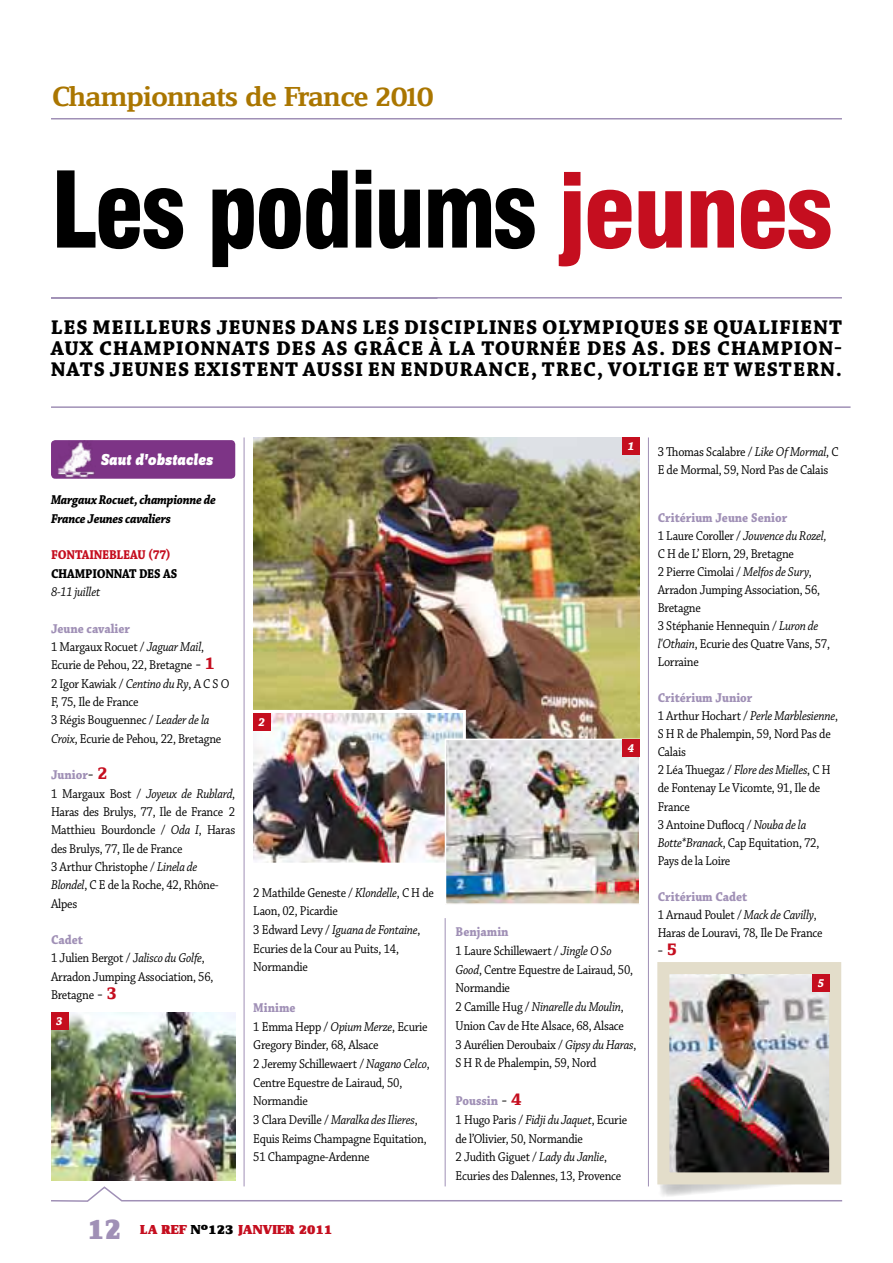
<style>
.page{position:relative;width:893px;height:1263px;background:#fff}
.page>*{position:absolute;margin:0;border:0;box-sizing:border-box;transform-origin:0 0}
.t1{font:900 condensed 102.6px "Swiss 721 BT";color:#000}
.t2{font:30px "Zine Serif Dis Black Roman Tf";color:#a090b6}
.t3{font:500 28.5px "Zine Serif Dis";letter-spacing:-.03em;color:#aa7600;scale:1.2 1}
.t4{font:700 21px "Chaparral Pro";letter-spacing:.035em;color:#000}
.t5{font:italic 900 16.5px "Zine Slab Dis";letter-spacing:.01em;color:#fff;scale:.9 1}
.t6{font:16.5px "Chaparral Pro";color:#000}
.t7{font:13.5px/18px "Chaparral Pro";letter-spacing:-.02em;color:#000;scale:.9 1}
.t8{font:italic 700 13.5px/18.3px "Chaparral Pro";letter-spacing:-.02em;color:#000;scale:.9 1}
.t9{font:13.5px "Zine Serif Dis Black Roman Tf";letter-spacing:.01em;color:#c50e1f;scale:1.1 1}
.t10{font:700 13.5px "Chaparral Pro";color:#c50e1f;scale:.9 1}
.t11{font:700 13.5px "Chaparral Pro";color:#000;scale:.9 1}
.t12{font:italic 13.5px "Chaparral Pro";letter-spacing:-.02em;color:#000;scale:.9 1}
.t13{font:italic 700 12px "Chaparral Pro";color:#fff}
.s1{font-size:99.75px;color:#c50e1f}
.s2{font-weight:700;color:#a090b6}
.s3{font-style:italic}
.s4{font-size:16.5px}
.s5{font-family:"Zine Serif Dis Bold Roman Tf";font-size:18px;color:#c50e1f}
.s6{color:#000}
</style>
<div class="page">
<hr style="left:51px;top:118px;width:791px;height:1px;background:#a090b6">
<hr style="left:648px;top:437px;width:1px;height:749px;background:#a090b6">
<hr style="left:445px;top:918px;width:1px;height:268px;background:#a090b6">
<hr style="left:244px;top:437px;width:1px;height:749px;background:#a090b6">
<div style="left:51px;top:440px;width:184px;height:39px;background:#7d3486;border-radius:4px"></div>
<img style="left:57px;top:440px;width:39px;height:39px">
<hr style="left:51px;top:297px;width:791px;height:2px;background:#a090b6">
<hr style="left:51px;top:406px;width:799px;height:2px;background:#a090b6">
<img style="left:253px;top:437px;width:387px;height:302px">
<div style="left:623px;top:437px;width:17px;height:17px;background:#c50e1f"></div>
<img style="left:254px;top:714px;width:208px;height:148px">
<div style="left:250px;top:710px;width:216px;height:156px;border:3px solid #fff"></div>
<img style="left:51px;top:1013px;width:184px;height:161px">
<img style="left:448px;top:742px;width:189px;height:160px">
<div style="left:445px;top:739px;width:195px;height:166px;border:2px solid #fff"></div>
<div style="left:253px;top:713px;width:17px;height:17px;background:#c50e1f"></div>
<div style="left:623px;top:739px;width:17px;height:17px;background:#c50e1f"></div>
<div style="left:51px;top:1013px;width:17px;height:17px;background:#c50e1f"></div>
<svg style="left:51px;top:1174px;width:792px;height:28px"></svg>
<img style="left:670px;top:975px;width:158px;height:196px">
<div style="left:657px;top:962px;width:184px;height:222px;border:12px solid #e3ddca"></div>
<div style="left:813px;top:974px;width:17px;height:17px;background:#c50e1f"></div>
<h3 class="t3" style="left:51px;top:83px;width:321px">Championnats de France 2010</h3>
<h1 class="t1" style="left:51px;top:149px;width:783px">Les podiums <span class="s1">jeunes</span></h1>
<h3 class="t4" style="left:51px;top:315px;width:56px">LES MEILLEURS</h3>
<h3 class="t4" style="left:216px;top:315px;width:27px">JEUNES</h3>
<h3 class="t4" style="left:301px;top:315px;width:15px">DANS</h3>
<h3 class="t4" style="left:362px;top:315px;width:13px">LES</h3>
<h3 class="t4" style="left:404px;top:315px;width:13px">DISCIPLINES</h3>
<h3 class="t4" style="left:542px;top:315px;width:56px">OLYMPIQUES</h3>
<h3 class="t4" style="left:684px;top:315px;width:43px">SE QUALIFIENT</h3>
<h3 class="t4" style="left:51px;top:336px;width:64px">AU X CHAMPIONNATS</h3>
<h3 class="t4" style="left:276px;top:336px;width:14px">DES</h3>
<h3 class="t4" style="left:322px;top:336px;width:175px">ASGRÂCE ÀLA TOURNÉE</h3>
<h3 class="t4" style="left:587px;top:336px;width:14px">DES</h3>
<h3 class="t4" style="left:632px;top:336px;width:101px">AS. DES CHAMPION</h3>
<h3 class="t4" style="left:834px;top:336px;width:9px">-</h3>
<h3 class="t4" style="left:51px;top:357px;width:9px">NATS</h3>
<h3 class="t4" style="left:110px;top:357px;width:15px">JEUNES</h3>
<h3 class="t4" style="left:194px;top:357px;width:41px">EXISTENT</h3>
<h3 class="t4" style="left:303px;top:357px;width:13px">AUSSI</h3>
<h3 class="t4" style="left:368px;top:357px;width:48px">EN ENDURANCE</h3>
<h3 class="t4" style="left:531px;top:357px;width:91px">, TREC, VOLTIGE</h3>
<h3 class="t4" style="left:703px;top:357px;width:46px">ET WESTERN</h3>
<h3 class="t4" style="left:836px;top:357px;width:8px">.</h3>
<p class="t5" style="left:100px;top:451px;width:126px">Saut d’obstacles</p>
<p class="t8" style="left:51px;top:492px;width:185px">Margaux Rocuet, championne de<br>France Jeunes cavaliers</p>
<p class="t10" style="left:51px;top:547px;width:10px">FONTAINEBLEAU</p>
<p class="t10" style="left:148px;top:547px;width:27px">(77)</p>
<p class="t11" style="left:51px;top:565px;width:11px">CHAMPIONNAT</p>
<p class="t11" style="left:139px;top:565px;width:9px">DES</p>
<p class="t11" style="left:163px;top:565px;width:16px">AS</p>
<p class="t12" style="left:51px;top:584px;width:56px">8-11 juillet</p>
<p class="t7" style="left:51px;top:620px;width:200px"><span class="s2">JEUNE CAVALIER<br></span>1 Margaux Rocuet / <span class="s3">Jaguar Mail</span>,<br>Ecurie de Pehou, 22, Bretagne <span class="s4">-</span> <span class="s5">1<br></span>2 Igor Kawiak / <span class="s3">Centino du Ry</span>, A C S O<br>F, 75, Ile de France<br>3 Régis Bouguennec / <span class="s3">Leader de la<br>Croix</span>, Ecurie de Pehou, 22, Bretagne</p>
<p class="t7" style="left:51px;top:766px;width:206px"><span class="s2">JUNIOR</span><span class="s4">-</span> <span class="s5">2<br></span>1 Margaux Bost / <span class="s3">Joyeux de Rublard</span>,<br>Haras des Brulys, 77, Ile de France 2<br>Matthieu Bourdoncle / <span class="s3">Oda I</span>, Haras des Brulys, 77, Ile de France<br>3 Arthur Christophe / <span class="s3">Linela de<br>Blondel</span>, C E de la Roche, 42, Rhône-<br>Alpes</p>
<p class="t7" style="left:51px;top:931px;width:182px"><span class="s2">CADET<br></span>1 Julien Bergot / J<span class="s3">alisco du Golfe</span>,<br>Arradon Jumping Association, 56,<br>Bretagne <span class="s4">-</span> <span class="s5">3</span></p>
<p class="t13" style="left:56px;top:1014px;width:8px">3</p>
<p class="t13" style="left:258px;top:715px;width:8px">2</p>
<p class="t7" style="left:253px;top:883px;width:202px;line-height:18.6px">2 Mathilde Geneste / <span class="s3">Klondelle</span>, C H de<br>Laon, 02, Picardie<br>3 Edward Levy / <span class="s3">Iguana de Fontaine</span>,<br>Ecuries de la Cour au Puits, 14,<br>Normandie</p>
<p class="t7" style="left:253px;top:999px;width:198px;line-height:18.6px"><span class="s2">MINIME<br></span>1 Emma Hepp / <span class="s3">Opium Merze</span>, Ecurie<br>Gregory Binder, 68, Alsace<br>2 Jeremy Schillewaert / <span class="s3">Nagano Celco</span>,<br>Centre Equestre de Lairaud, 50,<br>Normandie<br>3 Clara Deville / <span class="s3">Maralka des Ilieres</span>,<br>Equis Reims Champagne Equitation,<br>51 Champagne-Ardenne</p>
<h2 class="t2" style="left:88px;top:1213px;width:35px">12</h2>
<p class="t9" style="left:140px;top:1222px;width:176px">LA REF <span class="s6">N°123</span> JANVIER 2011</p>
<p class="t13" style="left:628px;top:439px;width:8px">1</p>
<p class="t13" style="left:628px;top:741px;width:8px">4</p>
<p class="t7" style="left:455px;top:923px;width:202px;line-height:18.8px"><span class="s2">BENJAMIN<br></span>1 Laure Schillewaert / <span class="s3">Jingle O So<br>Good</span>, Centre Equestre de Lairaud, 50,<br>Normandie<br>2 Camille Hug / <span class="s3">Ninarelle du Moulin</span>,<br>Union Cav de Hte Alsace, 68, Alsace<br>3 Aurélien Deroubaix / <span class="s3">Gipsy du Haras</span>,<br>S H R de Phalempin, 59, Nord</p>
<p class="t7" style="left:455px;top:1092px;width:192px;line-height:18.8px"><span class="s2">POUSSIN</span> <span class="s4">-</span> <span class="s5">4<br></span>1 Hugo Paris / <span class="s3">Fidji du Jaquet</span>, Ecurie de l’Olivier, 50, Normandie<br>2 Judith Giguet / <span class="s3">Lady du Janlie</span>,<br>Ecuries des Dalennes, 13, Provence</p>
<p class="t7" style="left:658px;top:443px;width:202px">3 Thomas Scalabre / <span class="s3">Like Of Mormal</span>, C<br>E de Mormal, 59, Nord Pas de Calais</p>
<p class="t7" style="left:658px;top:509px;width:193px"><span class="s2">CRITÉRIUM JEUNE SENIOR<br></span>1 Laure Coroller / <span class="s3">Jouvence du Rozel,<br></span>C H de L’ Elorn, 29, Bretagne<br>2 Pierre Cimolai / <span class="s3">Melfos de Sury</span>,<br>Arradon Jumping Association, 56,<br>Bretagne<br>3 Stéphanie Hennequin / <span class="s3">Luron de l'Othain</span>, Ecurie des Quatre Vans, 57,<br>Lorraine</p>
<p class="t7" style="left:658px;top:690px;width:202px"><span class="s2">CRITÉRIUM JUNIOR<br></span>1 Arthur Hochart / <span class="s3">Perle Marblesienne</span>,<br>S H R de Phalempin, 59, Nord Pas de<br>Calais<br>2 Léa Thuegaz / <span class="s3">Flore des Mielles</span>, C H de Fontenay Le Vicomte, 91, Ile de<br>France<br>3 Antoine Duflocq / <span class="s3">Nouba de la<br>Botte*Branack</span>, Cap Equitation, 72,<br>Pays de la Loire</p>
<p class="t7" style="left:658px;top:888px;width:185px"><span class="s2">CRITÉRIUM CADET<br></span>1 Arnaud Poulet / <span class="s3">Mack de Cavilly</span>,<br>Haras de Louravi, 78, Ile De France</p>
<p class="t6" style="left:658px;top:940px;width:21px">- <span class="s5">5</span></p>
<p class="t13" style="left:818px;top:976px;width:8px">5</p>
</div>
